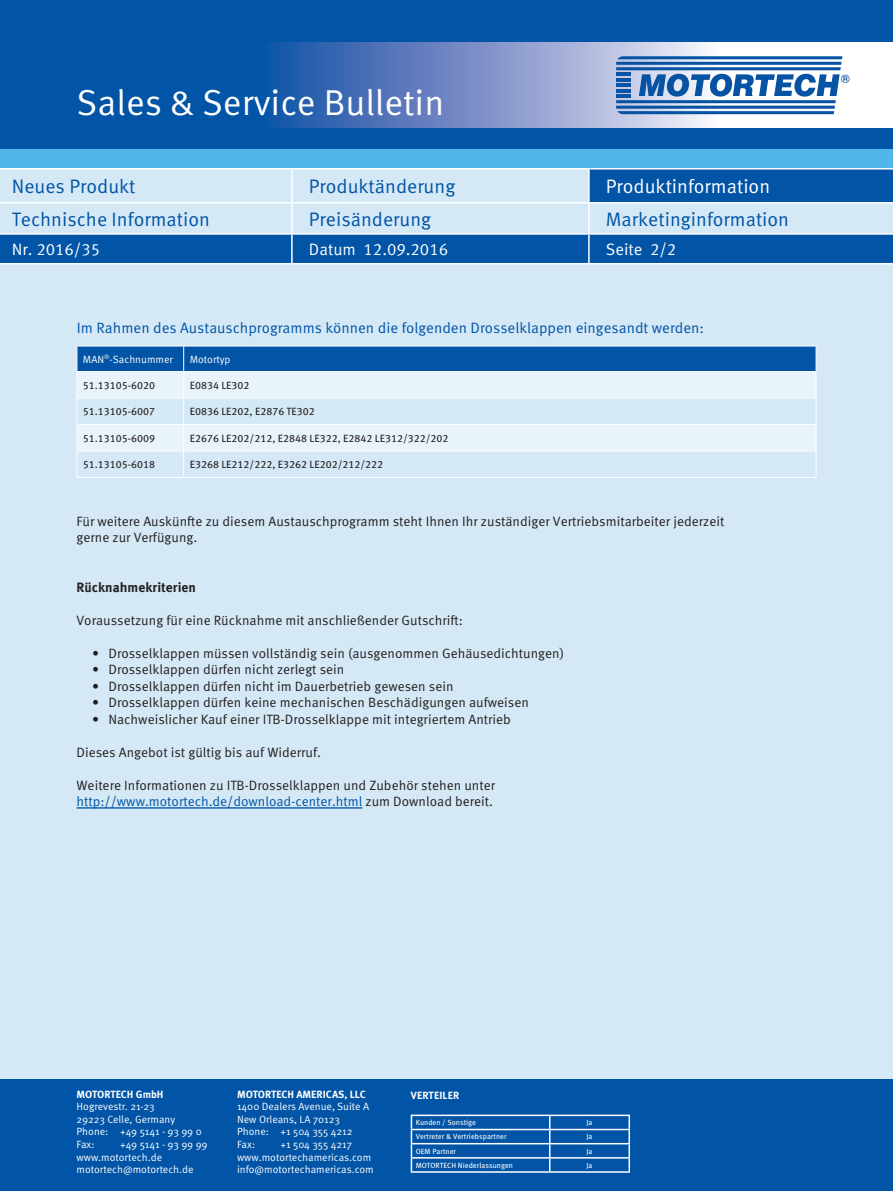
<style>
.page{position:relative;width:893px;height:1191px;background:#d4e8f5}
.page>*{position:absolute;margin:0;border:0;box-sizing:border-box;transform-origin:0 0}
.t1{font:36px "Meta Pro Norm";color:#fff}
.t2{font:19.5px "Meta Pro Norm";color:#0154a6}
.t3{font:19.5px "Meta Pro Norm";color:#fff}
.t4{font:16.5px "Meta Pro Norm";color:#fff}
.t5{font:15px "Meta Pro Norm";color:#0154a6}
.t6{font:13.5px/16.5px "Meta Pro Norm";color:#231f20}
.t7{font:13.5px "Meta Pro Norm";color:#0154a6}
.t8{font:700 13.5px "Meta Pro";color:#231f20}
.t9{font:700 12.45px "Eurostile";color:#0653a3}
.t10{font:10.5px/12.6px "Meta Pro Norm";color:#fff}
.t11{font:10.5px "Meta Pro";color:#231f20}
.t12{font:700 10.5px "Meta Pro";color:#fff}
.t13{font:7.5px "Meta Pro";color:#fff}
.s1{color:#231f20}
</style>
<div class="page">
<div style="left:0;top:0;width:893px;height:149px;background:#0154a6"></div>
<svg style="left:269px;top:43px;width:624px;height:85px;background:#8ca2d0"></svg>
<div style="left:0;top:149px;width:893px;height:21px;background:#50b7e8"></div>
<div style="left:0;top:1079px;width:893px;height:112px;background:#0154a6"></div>
<hr style="left:616px;top:67px;width:225px;height:3px;background:#0653a3">
<hr style="left:616px;top:100px;width:220px;height:3px;background:#0653a3">
<svg style="left:616px;top:42px;width:247px;height:23px"></svg>
<svg style="left:616px;top:106px;width:219px;height:8px"></svg>
<hr style="left:616px;top:73px;width:14px;height:3px;background:#0653a3">
<hr style="left:616px;top:78px;width:14px;height:3px;background:#0653a3">
<hr style="left:616px;top:84px;width:14px;height:3px;background:#0653a3">
<hr style="left:616px;top:89px;width:14px;height:3px;background:#0653a3">
<hr style="left:616px;top:95px;width:14px;height:3px;background:#0653a3">
<svg style="left:639px;top:74px;width:201px;height:23px"></svg>
<hr style="left:411px;top:1128px;width:139px;height:2px;background:#fff">
<hr style="left:550px;top:1128px;width:80px;height:2px;background:#fff">
<hr style="left:411px;top:1143px;width:139px;height:1px;background:#fff">
<hr style="left:550px;top:1143px;width:80px;height:1px;background:#fff">
<hr style="left:411px;top:1157px;width:139px;height:1px;background:#fff">
<svg style="left:411px;top:1116px;width:1px;height:55px"></svg>
<hr style="left:550px;top:1157px;width:80px;height:1px;background:#fff">
<svg style="left:549px;top:1116px;width:1px;height:55px"></svg>
<svg style="left:628px;top:1116px;width:2px;height:55px"></svg>
<hr style="left:411px;top:1171px;width:139px;height:1px;background:#fff">
<hr style="left:550px;top:1171px;width:80px;height:1px;background:#fff">
<hr style="left:411px;top:1114px;width:139px;height:2px;background:#fff">
<hr style="left:550px;top:1114px;width:80px;height:2px;background:#fff">
<svg style="left:0;top:169px;width:893px;height:94px"></svg>
<hr style="left:292px;top:168px;width:297px;height:1px;background:#fff">
<hr style="left:292px;top:202px;width:297px;height:1px;background:#fff">
<hr style="left:291px;top:203px;width:2px;height:30px;background:#fff">
<hr style="left:588px;top:203px;width:2px;height:30px;background:#fff">
<hr style="left:0;top:233px;width:292px;height:2px;background:#fff">
<hr style="left:292px;top:233px;width:297px;height:2px;background:#fff">
<hr style="left:291px;top:235px;width:2px;height:28px;background:#fff">
<hr style="left:589px;top:233px;width:304px;height:2px;background:#fff">
<hr style="left:588px;top:235px;width:2px;height:28px;background:#fff">
<hr style="left:0;top:263px;width:292px;height:1px;background:#fff">
<hr style="left:292px;top:263px;width:297px;height:1px;background:#fff">
<hr style="left:589px;top:263px;width:304px;height:1px;background:#fff">
<hr style="left:589px;top:168px;width:304px;height:1px;background:#fff">
<hr style="left:588px;top:169px;width:2px;height:33px;background:#fff">
<hr style="left:589px;top:202px;width:304px;height:1px;background:#fff">
<hr style="left:0;top:168px;width:292px;height:1px;background:#fff">
<hr style="left:291px;top:169px;width:2px;height:33px;background:#fff">
<hr style="left:0;top:202px;width:292px;height:1px;background:#fff">
<hr style="left:77px;top:477px;width:107px;height:1px;background:#fff">
<hr style="left:184px;top:477px;width:632px;height:1px;background:#fff">
<svg style="left:77px;top:346px;width:740px;height:131px"></svg>
<hr style="left:77px;top:371px;width:107px;height:1px;background:#fff">
<hr style="left:184px;top:371px;width:632px;height:1px;background:#fff">
<hr style="left:77px;top:807px;width:285px;height:1px;background:#0154a6">
<h1 class="t1" style="left:77px;top:75px;width:369px">Sales &amp; Service Bulletin</h1>
<p class="t2" style="left:12px;top:172px;width:125px">Neues Produkt</p>
<p class="t2" style="left:309px;top:172px;width:148px">Produktänderung</p>
<p class="t3" style="left:606px;top:172px;width:166px">Produktinformation</p>
<p class="t2" style="left:12px;top:204px;width:200px">Technische Information</p>
<p class="t2" style="left:309px;top:204px;width:124px">Preisänderung</p>
<p class="t2" style="left:606px;top:204px;width:185px">Marketinginformation</p>
<p class="t4" style="left:12px;top:236px;width:90px">Nr. 2016/35</p>
<p class="t4" style="left:309px;top:236px;width:141px">Datum 12.09.2016</p>
<p class="t4" style="left:606px;top:236px;width:72px">Seite 2/2</p>
<p class="t5" style="left:77px;top:316px;width:629px">Im Rahmen des Austauschprogramms können die folgenden Drosselklappen eingesandt werden:</p>
<p class="t10" style="left:83px;top:352px;width:92px">MAN<sup>®</sup>-Sachnummer</p>
<p class="t10" style="left:190px;top:352px;width:42px">Motortyp</p>
<p class="t11" style="left:83px;top:377px;width:74px">51.13105-6020</p>
<p class="t11" style="left:190px;top:377px;width:61px">E0834 LE302</p>
<p class="t11" style="left:83px;top:403px;width:74px">51.13105-6007</p>
<p class="t11" style="left:190px;top:403px;width:127px">E0836 LE202, E2876 TE302</p>
<p class="t11" style="left:83px;top:430px;width:74px">51.13105-6009</p>
<p class="t11" style="left:190px;top:430px;width:260px">E2676 LE202/212, E2848 LE322, E2842 LE312/322/202</p>
<p class="t11" style="left:83px;top:456px;width:74px">51.13105-6018</p>
<p class="t11" style="left:190px;top:456px;width:195px">E3268 LE212/222, E3262 LE202/212/222</p>
<p class="t6" style="left:77px;top:512px;width:649px">Für weitere Auskünfte zu diesem Austauschprogramm steht Ihnen Ihr zuständiger Vertriebsmitarbeiter jederzeit gerne zur Verfügung.</p>
<p class="t8" style="left:77px;top:576px;width:121px">Rücknahmekriterien</p>
<p class="t6" style="left:77px;top:611px;width:388px">Voraussetzung für eine Rücknahme mit anschließender Gutschrift:</p>
<p class="t6" style="left:92px;top:644px;width:474px">• Drosselklappen müssen vollständig sein (ausgenommen Gehäusedichtungen)</p>
<p class="t6" style="left:92px;top:660px;width:254px">• Drosselklappen dürfen nicht zerlegt sein</p>
<p class="t6" style="left:92px;top:677px;width:363px">• Drosselklappen dürfen nicht im Dauerbetrieb gewesen sein</p>
<p class="t6" style="left:92px;top:693px;width:438px">• Drosselklappen dürfen keine mechanischen Beschädigungen aufweisen</p>
<p class="t6" style="left:92px;top:710px;width:420px">• Nachweislicher Kauf einer ITB-Drosselklappe mit integriertem Antrieb</p>
<p class="t6" style="left:77px;top:743px;width:246px">Dieses Angebot ist gültig bis auf Widerruf.</p>
<p class="t6" style="left:77px;top:776px;width:420px">Weitere Informationen zu ITB-Drosselklappen und Zubehör stehen unter</p>
<p class="t7" style="left:77px;top:791px;width:418px">http://www.motortech.de/download-center.html <span class="s1">zum Download bereit.</span></p>
<p class="t9" style="left:841px;top:72px;width:11px">®</p>
<p class="t12" style="left:77px;top:1085px;width:89px">MOTORTECH GmbH</p>
<p class="t10" style="left:77px;top:1099px;width:127px">Hogrevestr. 21-23<br>29223 Celle, Germany<br>Phone: +49 5141 - 93 99 0<br>Fax:</p>
<p class="t10" style="left:77px;top:1137px;width:133px;text-indent:44px">+49 5141 - 93 99 99 www.motortech.de motortech@motortech.de</p>
<p class="t12" style="left:237px;top:1085px;width:130px">MOTORTECH AMERICAS, LLC</p>
<p class="t10" style="left:237px;top:1099px;width:134px">1400 Dealers Avenue, Suite A<br>New Orleans, LA 70123<br>Phone: +1 504 355 4212<br>Fax:</p>
<p class="t10" style="left:237px;top:1137px;width:138px;text-indent:44px">+1 504 355 4217 www.motortechamericas.com info@motortechamericas.com</p>
<p class="t12" style="left:411px;top:1087px;width:50px">VERTEILER</p>
<p class="t13" style="left:416px;top:1117px;width:62px">Kunden / Sonstige</p>
<p class="t13" style="left:586px;top:1117px;width:8px">Ja</p>
<p class="t13" style="left:416px;top:1131px;width:92px">Vertreter &amp; Vertriebspartner</p>
<p class="t13" style="left:586px;top:1131px;width:8px">Ja</p>
<p class="t13" style="left:416px;top:1145px;width:42px">OEM Partner</p>
<p class="t13" style="left:586px;top:1145px;width:8px">Ja</p>
<p class="t13" style="left:416px;top:1159px;width:99px">MOTORTECH Niederlassungen</p>
<p class="t13" style="left:586px;top:1159px;width:8px">Ja</p>
</div>
